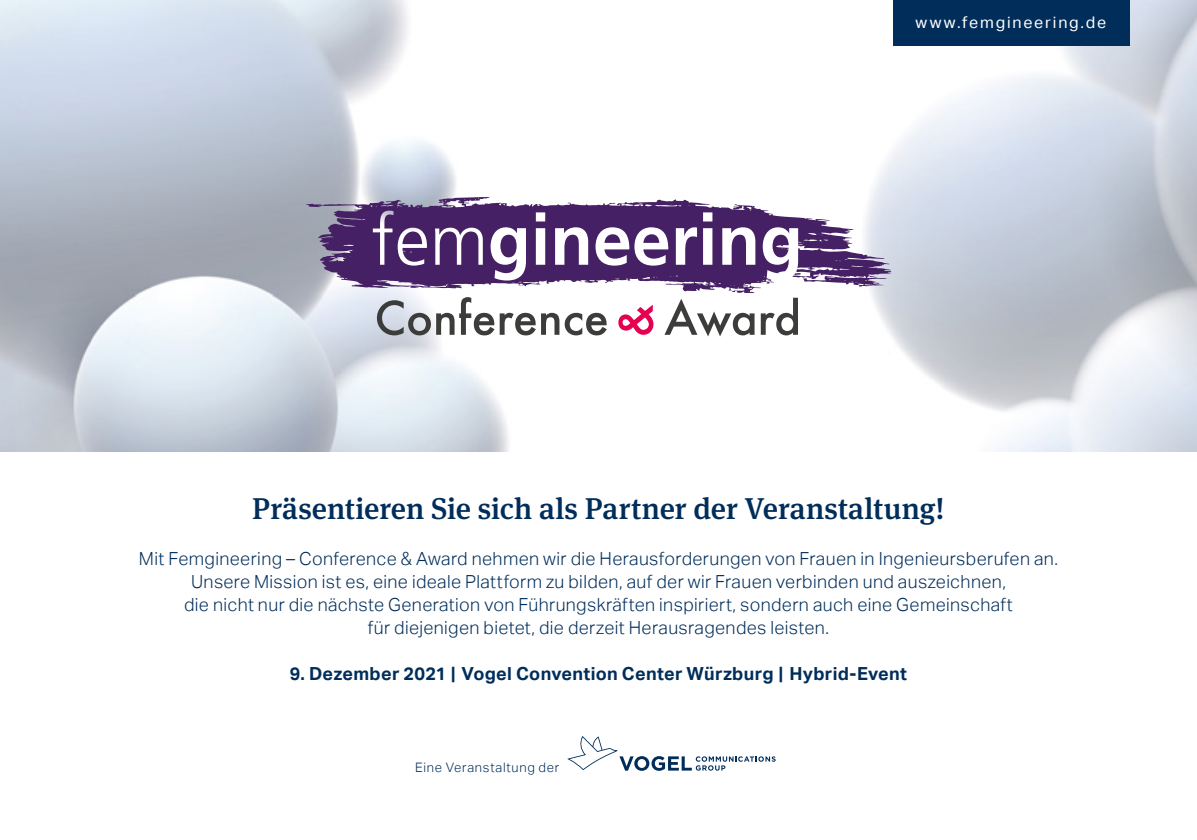
<style>
.page{position:relative;width:1197px;height:840px;background:#fff}
.page>*{position:absolute;margin:0;border:0;box-sizing:border-box;transform-origin:0 0}
.t1{font:500 30px "Meta Serif OT";color:#002d5a}
.t2{font:300 18px/23px "Aktiv Grotesk";letter-spacing:.02em;color:#002d5a;text-align:center}
.t3{font:700 18px "Aktiv Grotesk";letter-spacing:.015em;color:#002d5a}
.t4{font:16px "Aktiv Grotesk";letter-spacing:.115em;color:#fff}
.t5{font:300 13px "Aktiv Grotesk";letter-spacing:.06em;color:#002d5a}
</style>
<div class="page">
<img style="left:0;top:0;width:1196px;height:451px">
<svg style="left:567px;top:736px;width:208px;height:34px"></svg>
<div style="left:892px;top:0;width:236px;height:45px;background:#002d5a"></div>
<svg style="left:853px;top:234px;width:38px;height:52px;background:#a99ebc"></svg>
<svg style="left:305px;top:197px;width:548px;height:96px;fill:#462064"></svg>
<svg style="left:377px;top:297px;width:158px;height:38px"></svg>
<svg style="left:541px;top:312px;width:65px;height:23px"></svg>
<svg style="left:664px;top:298px;width:90px;height:38px"></svg>
<svg style="left:760px;top:297px;width:37px;height:38px"></svg>
<svg style="left:618px;top:304px;width:35px;height:30px"></svg>
<p class="t4" style="left:915px;top:13px;width:192px">www.femgineering.de</p>
<h1 class="t1" style="left:252px;top:489px;width:693px">Präsentieren Sie sich als Partner der Veranstaltung!</h1>
<p class="t2" style="left:139px;top:546px;width:920px">Mit Femgineering – Conference &amp; Award nehmen wir die Herausforderungen von Frauen in Ingenieursberufen an.<br>Unsere Mission ist es, eine ideale Plattform zu bilden, auf der wir Frauen verbinden und auszeichnen,<br>die nicht nur die nächste Generation von Führungskräften inspiriert, sondern auch eine Gemeinschaft<br>für diejenigen bietet, die derzeit Herausragendes leisten.</p>
<p class="t3" style="left:290px;top:662px;width:618px">9. Dezember 2021 | Vogel Convention Center Würzburg | Hybrid-Event</p>
<p class="t5" style="left:415px;top:759px;width:146px">Eine Veranstaltung der</p>
</div>
